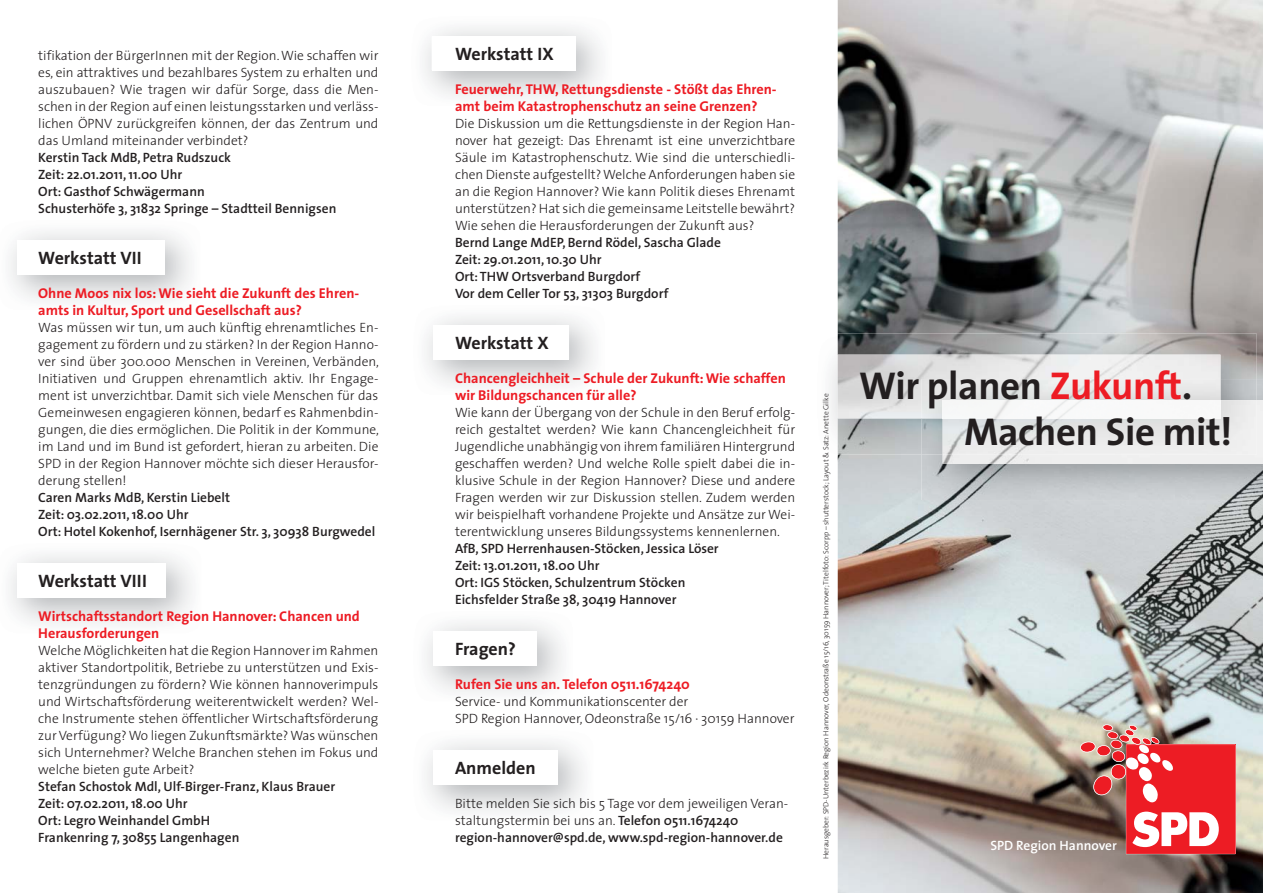
<style>
.page{position:relative;width:1263px;height:893px;background:#fff}
.page>*{position:absolute;margin:0;border:0;box-sizing:border-box;transform-origin:0 0}
.t1{font:700 39px/45.3px "The Sans";letter-spacing:-.01em;color:#231f20}
.t2{font:700 18px "The Sans";color:#231f20}
.t3{font:700 14.25px/17px "The Sans";color:#ed1c24}
.t4{font:300 13.5px/17px "The Sans";color:#231f20;text-align:justify}
.t5{font:600 13.5px/17px "The Sans";color:#231f20}
.t6{font:600 13.5px "The Sans";color:#fff}
.t7{font:300 7.5px "The Sans";color:#231f20}
.s1{font-weight:600}
.s2{color:#ed1c24}
</style>
<div class="page">
<img style="left:838px;top:0;width:425px;height:893px">
<img style="left:829px;top:334px;width:428px;height:121px">
<img style="left:829px;top:394px;width:1px;height:61px">
<img style="left:838px;top:355px;width:382px;height:63px">
<img style="left:921px;top:379px;width:342px;height:121px">
<img style="left:921px;top:379px;width:336px;height:76px">
<img style="left:921px;top:379px;width:299px;height:39px">
<div style="left:943px;top:400px;width:320px;height:64px;background:#efefef"></div>
<img style="left:943px;top:400px;width:314px;height:55px">
<img style="left:943px;top:400px;width:277px;height:18px">
<svg style="left:1079px;top:724px;width:156px;height:130px;background:#cd6161"></svg>
<p class="t4" style="left:38px;top:48px;width:342px">tifikation der BürgerInnen mit der Region. Wie schaffen wir es, ein attraktives und bezahlbares System zu erhalten und auszubauen? Wie tragen wir dafür Sorge, dass die Men&shy;schen in der Region auf einen leistungsstarken und verläss&shy;lichen ÖPNV zurückgreifen können, der das Zentrum und das Umland miteinander verbindet?</p>
<p class="t5" style="left:38px;top:150px;width:300px">Kerstin Tack MdB, Petra Rudszuck<br>Zeit: 22.01.2011, 11.00 Uhr<br>Ort: Gasthof Schwägermann<br>Schusterhöfe 3, 31832 Springe – Stadtteil Bennigsen</p>
<h2 class="t2" style="left:38px;top:248px;width:105px">Werkstatt VII</h2>
<p class="t3" style="left:38px;top:285px;width:322px">Ohne Moos nix los: Wie sieht die Zukunft des Ehren&shy;amts in Kultur, Sport und Gesellschaft aus?</p>
<p class="t4" style="left:38px;top:320px;width:342px">Was müssen wir tun, um auch künftig ehrenamtliches En&shy;gagement zu fördern und zu stärken? In der Region Hanno&shy;ver sind über 300.000 Menschen in Vereinen, Verbänden, Initiativen und Gruppen ehrenamtlich aktiv. Ihr Engage&shy;ment ist unverzichtbar. Damit sich viele Menschen für das Gemeinwesen engagieren können, bedarf es Rahmenbdin&shy;gungen, die dies ermöglichen. Die Politik in der Kommune, im Land und im Bund ist gefordert, hieran zu arbeiten. Die SPD in der Region Hannover möchte sich dieser Herausfor&shy;derung stellen!</p>
<p class="t5" style="left:38px;top:490px;width:339px">Caren Marks MdB, Kerstin Liebelt<br>Zeit: 03.02.2011, 18.00 Uhr<br>Ort: Hotel Kokenhof, Isernhägener Str. 3, 30938 Burgwedel</p>
<h2 class="t2" style="left:38px;top:572px;width:110px">Werkstatt VIII</h2>
<p class="t3" style="left:38px;top:608px;width:323px">Wirtschaftsstandort Region Hannover: Chancen und<br>Herausforderungen</p>
<p class="t4" style="left:38px;top:643px;width:342px">Welche Möglichkeiten hat die Region Hannover im Rahmen aktiver Standortpolitik, Betriebe zu unterstützen und Exis&shy;tenzgründungen zu fördern? Wie können hannoverimpuls und Wirtschaftsförderung weiterentwickelt werden? Wel&shy;che Instrumente stehen öffentlicher Wirtschaftsförderung zur Verfügung? Wo liegen Zukunftsmärkte? Was wünschen sich Unternehmer? Welche Branchen stehen im Fokus und welche bieten gute Arbeit?</p>
<p class="t5" style="left:38px;top:779px;width:298px">Stefan Schostok Mdl, Ulf-Birger-Franz, Klaus Brauer Zeit: 07.02.2011, 18.00 Uhr<br>Ort: Legro Weinhandel GmbH<br>Frankenring 7, 30855 Langenhagen</p>
<h2 class="t2" style="left:455px;top:44px;width:100px">Werkstatt IX</h2>
<p class="t3" style="left:455px;top:81px;width:323px">Feuerwehr, THW, Rettungsdienste - Stößt das Ehren&shy;amt beim Katastrophenschutz an seine Grenzen?</p>
<p class="t4" style="left:455px;top:116px;width:342px">Die Diskussion um die Rettungsdienste in der Region Han&shy;nover hat gezeigt: Das Ehrenamt ist eine unverzichtbare Säule im Katastrophenschutz. Wie sind die unterschiedli&shy;chen Dienste aufgestellt? Welche Anforderungen haben sie an die Region Hannover? Wie kann Politik dieses Ehrenamt unterstützen? Hat sich die gemeinsame Leitstelle bewährt?<br>Wie sehen die Herausforderungen der Zukunft aus?</p>
<p class="t5" style="left:455px;top:235px;width:267px">Bernd Lange MdEP, Bernd Rödel, Sascha Glade Zeit: 29.01.2011, 10.30 Uhr<br>Ort: THW Ortsverband Burgdorf<br>Vor dem Celler Tor 53, 31303 Burgdorf</p>
<h2 class="t2" style="left:455px;top:333px;width:95px">Werkstatt X</h2>
<p class="t3" style="left:455px;top:370px;width:332px">Chancengleichheit – Schule der Zukunft: Wie schaffen wir Bildungschancen für alle?</p>
<p class="t4" style="left:455px;top:405px;width:342px">Wie kann der Übergang von der Schule in den Beruf erfolg&shy;reich gestaltet werden? Wie kann Chancengleichheit für Jugendliche unabhängig von ihrem familiären Hintergrund geschaffen werden? Und welche Rolle spielt dabei die in&shy;klusive Schule in der Region Hannover? Diese und andere Fragen werden wir zur Diskussion stellen. Zudem werden wir beispielhaft vorhandene Projekte und Ansätze zur Wei&shy;terentwicklung unseres Bildungssystems kennenlernen.</p>
<p class="t5" style="left:455px;top:541px;width:265px">AfB, SPD Herrenhausen-Stöcken, Jessica Löser Zeit: 13.01.2011, 18.00 Uhr<br>Ort: IGS Stöcken, Schulzentrum Stöcken Eichsfelder Straße 38, 30419 Hannover</p>
<h2 class="t2" style="left:455px;top:640px;width:62px">Fragen?</h2>
<p class="t3" style="left:455px;top:676px;width:236px">Rufen Sie uns an. Telefon 0511.1674240</p>
<p class="t4" style="left:455px;top:694px;width:341px">Service- und Kommunikationscenter der<br>SPD Region Hannover, Odeonstraße 15/16 · 30159 Hannover</p>
<h2 class="t2" style="left:455px;top:759px;width:82px">Anmelden</h2>
<p class="t4" style="left:455px;top:796px;width:335px;text-align:left">Bitte melden Sie sich bis 5 Tage vor dem jeweiligen Veran&shy;staltungstermin bei uns an. <span class="s1">Telefon 0511.1674240 region-hannover@spd.de, www.spd-region-hannover.de</span></p>
<p class="t7" style="left:823px;top:859px;width:467px;rotate:-90deg">Herausgeber: SPD-Unterbezirk Region Hannover, Odeonstraße 15/16, 30159 Hannover; Titelfoto: Scorpp – shutterstock; Layout &amp; Satz: Anette Gilke</p>
<h1 class="t1" style="left:964px;top:365px;width:270px;text-indent:-105px">Wir planen <span class="s2">Zukunft</span>.<br>Machen Sie mit!</h1>
<p class="t6" style="left:990px;top:841px;width:128px">SPD Region Hannover</p>
</div>
